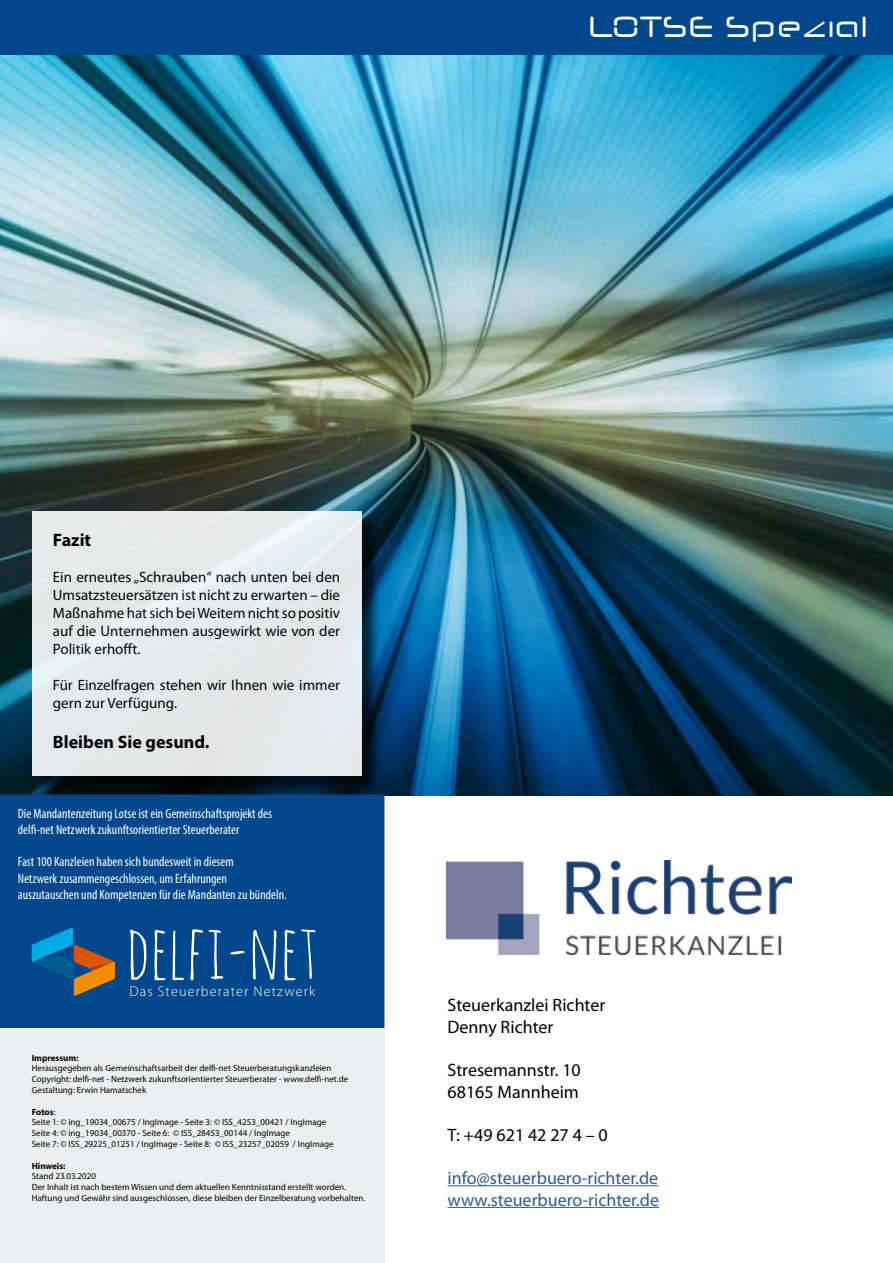
<style>
.page{position:relative;width:893px;height:1263px;background:#fff}
.page>*{position:absolute;margin:0;border:0;box-sizing:border-box;transform-origin:0 0}
.t1{font:75px "Amatic SC";color:#fff}
.t2{font:45px "Neuropol Nova";color:#fff}
.t3{font:18px/21.6px "Myriad Pro";color:#000}
.t4{font:18px/21.6px "Myriad Pro";color:#30589b}
.t5{font:700 18px "Myriad Pro";color:#000}
.t6{font:15px/18px "Myriad Pro";color:#000;text-align:justify}
.t7{font:300 14.25px "Myriad Pro";letter-spacing:.075em;color:#fff}
.t8{font:condensed 13.5px/16.2px "Myriad Pro";color:#fff}
.t9{font:9px/10.8px "Myriad Pro";color:#000}
.t10{font:700 9px "Myriad Pro";color:#000}
.s1{font-weight:700}
</style>
<div class="page">
<img style="left:0;top:54px;width:893px;height:742px">
<div style="left:0;top:794px;width:384px;height:234px;background:#00488b"></div>
<div style="left:0;top:1028px;width:384px;height:235px;background:#edeeef"></div>
<svg style="left:32px;top:927px;width:83px;height:69px"></svg>
<div style="left:0;top:0;width:893px;height:54px;background:#00488b"></div>
<div style="left:34px;top:513px;width:346px;height:281px;background:#000;opacity:.75"></div>
<div style="left:32px;top:511px;width:329px;height:264px;background:#e5e9ea"></div>
<img style="left:446px;top:860px;width:345px;height:94px">
<hr style="left:447px;top:1185px;width:211px;height:1px;background:#30589b">
<hr style="left:447px;top:1207px;width:212px;height:1px;background:#30589b">
<h2 class="t2" style="left:588px;top:9px;width:282px">LOTSE Spezial</h2>
<h3 class="t5" style="left:53px;top:528px;width:40px">Fazit</h3>
<h3 class="t6" style="left:53px;top:568px;width:289px">Ein erneutes „Schrauben“ nach unten bei den Umsatzsteuersätzen ist nicht zu erwarten – die Maßnahme hat sich bei Weitem nicht so positiv auf die Unternehmen ausgewirkt wie von der Politik erhofft.</h3>
<h3 class="t6" style="left:53px;top:676px;width:289px">Für Einzelfragen stehen wir Ihnen wie immer gern zur Verfügung.</h3>
<h3 class="t5" style="left:53px;top:730px;width:158px">Bleiben Sie gesund.</h3>
<h3 class="t8" style="left:18px;top:805px;width:256px">Die Mandantenzeitung Lotse ist ein Gemeinschaftsprojekt des delfi-net Netzwerk zukunftsorientierter Steuerberater</h3>
<h3 class="t8" style="left:18px;top:854px;width:270px">Fast 100 Kanzleien haben sich bundesweit in diesem<br>Netzwerk zusammengeschlossen, um Erfahrungen auszutauschen und Kompetenzen für die Mandanten zu bündeln.</h3>
<h1 class="t1" style="left:127px;top:903px;width:193px">DELFI-NET</h1>
<h3 class="t7" style="left:130px;top:983px;width:187px">Das Steuerberater Netzwerk</h3>
<p class="t10" style="left:32px;top:1052px;width:48px">Impressum:</p>
<p class="t9" style="left:32px;top:1063px;width:318px">Herausgegeben als Gemeinschaftsarbeit der delfi-net Steuerberatungskanzleien<br>Copyright: delfi-net - Netzwerk zukunftsorientierter Steuerberater - www.delfi-net.de<br>Gestaltung: Erwin Hamatschek</p>
<p class="t9" style="left:32px;top:1106px;width:304px"><span class="s1">Fotos</span>:<br>Seite 1: © ing_19034_00675 / IngImage - Seite 3: © ISS_4253_00421 / IngImage Seite 4: © ing_19034_00370 - Seite 6: © ISS_28453_00144 / IngImage<br>Seite 7: © ISS_29225_01251 / IngImage - Seite 8: © ISS_23257_02059 / IngImage</p>
<p class="t10" style="left:32px;top:1160px;width:35px">Hinweis:</p>
<p class="t9" style="left:32px;top:1171px;width:335px">Stand 23.03.2020<br>Der Inhalt ist nach bestem Wissen und dem aktuellen Kenntnisstand erstellt worden.<br>Haftung und Gewähr sind ausgeschlossen, diese bleiben der Einzelberatung vorbehalten.</p>
<h3 class="t3" style="left:447px;top:994px;width:159px">Steuerkanzlei Richter<br>Denny Richter</h3>
<h3 class="t3" style="left:447px;top:1059px;width:135px">Stresemannstr. 10<br>68165 Mannheim</h3>
<h3 class="t3" style="left:447px;top:1124px;width:162px">T: +49 621 42 27 4 – 0</h3>
<h3 class="t4" style="left:447px;top:1167px;width:213px">info@steuerbuero-richter.de www.steuerbuero-richter.de</h3>
</div>
